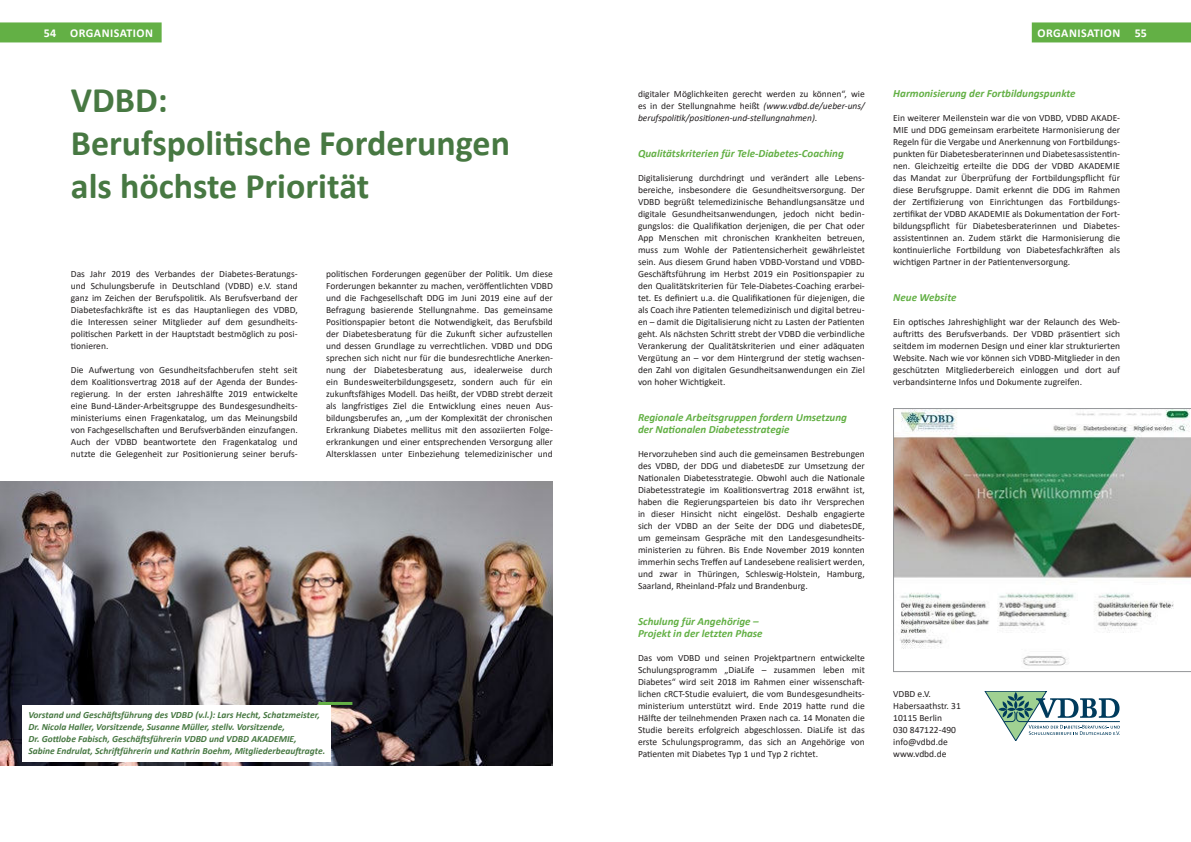
<style>
.page{position:relative;width:1191px;height:842px;background:#fff}
.page>*{position:absolute;margin:0;border:0;box-sizing:border-box;transform-origin:0 0}
.t1{font:700 36px/43.2px "Calibri";color:#477842}
.t2{font:700 12px "Calibri";letter-spacing:.04em;color:#fff}
.t3{font:italic 700 11px/12px "Calibri";color:#63b045}
.t4{font:9.5px/12px "Calibri";color:#231f20;text-align:justify}
.t5{font:italic 700 9.5px/12px "Calibri";color:#477842}
.s1{font-style:italic}
</style>
<div class="page">
<div style="left:1031px;top:22px;width:160px;height:20px;background:#63b045"></div>
<div style="left:0;top:22px;width:162px;height:20px;background:#63b045"></div>
<img style="left:0;top:482px;width:553px;height:284px">
<div style="left:23px;top:705px;width:308px;height:57px;background:#fff"></div>
<hr style="left:318px;top:702px;width:34px;height:3px;background:#63b045">
<svg style="left:985px;top:691px;width:135px;height:50px"></svg>
<img style="left:893px;top:408px;width:298px;height:264px">
<p class="t2" style="left:44px;top:24px;width:111px">54 ORGANISATION</p>
<p class="t2" style="left:1037px;top:25px;width:111px">ORGANISATION 55</p>
<h1 class="t1" style="left:71px;top:78px;width:441px">VDBD:<br>Berufspolitische Forderungen als höchste Priorität</h1>
<p class="t4" style="left:71px;top:268px;width:228px">Das Jahr 2019 des Verbandes der Diabetes-Beratungs&shy;und Schulungsberufe in Deutschland (VDBD) e.V. stand ganz im Zeichen der Berufspolitik. Als Berufsverband der Diabetesfachkräfte ist es das Hauptanliegen des VDBD, die Interessen seiner Mitglieder auf dem gesundheits&shy;politischen Parkett in der Hauptstadt bestmöglich zu posi&shy;tionieren.</p>
<p class="t4" style="left:71px;top:364px;width:228px">Die Aufwertung von Gesundheitsfachberufen steht seit dem Koalitionsvertrag 2018 auf der Agenda der Bundes&shy;regierung. In der ersten Jahreshälfte 2019 entwickelte eine Bund-Länder-Arbeitsgruppe des Bundesgesundheits&shy;ministeriums einen Fragenkatalog, um das Meinungsbild von Fachgesellschaften und Berufsverbänden einzufangen.<br>Auch der VDBD beantwortete den Fragenkatalog und nutzte die Gelegenheit zur Positionierung seiner berufs-</p>
<p class="t4" style="left:326px;top:268px;width:228px">politischen Forderungen gegenüber der Politik. Um diese Forderungen bekannter zu machen, veröffentlichten VDBD und die Fachgesellschaft DDG im Juni 2019 eine auf der Befragung basierende Stellungnahme. Das gemeinsame Positionspapier betont die Notwendigkeit, das Berufsbild der Diabetesberatung für die Zukunft sicher aufzustellen und dessen Grundlage zu verrechtlichen. VDBD und DDG sprechen sich nicht nur für die bundesrechtliche Anerken&shy;nung der Diabetesberatung aus, idealerweise durch ein Bundesweiterbildungsgesetz, sondern auch für ein zukunfts fähiges Modell. Das heißt, der VDBD strebt derzeit als langfristiges Ziel die Entwicklung eines neuen Aus&shy;bildungsberufes an, „um der Komplexität der chronischen Erkrankung Diabetes mellitus mit den assoziierten Folge&shy;erkrankungen und einer entsprechenden Versorgung aller Altersklassen unter Einbeziehung telemedizinischer und</p>
<p class="t5" style="left:28px;top:708px;width:298px">Vorstand und Geschäftsführung des VDBD (v.l.): Lars Hecht, Schatzmeister, Dr. Nicola Haller, Vorsitzende, Susanne Müller, stellv. Vorsitzende,<br>Dr. Gottlobe Fabisch, Geschäftsführerin VDBD und VDBD AKADEMIE, Sabine Endrulat, Schriftführerin und Kathrin Boehm, Mitgliederbeauftragte.</p>
<p class="t4" style="left:638px;top:88px;width:228px">digitaler Möglichkeiten gerecht werden zu können“, wie es in der Stellungnahme heißt <span class="s1">(www.vdbd.de/ueber-uns/ berufspolitik/positionen-und-stellungnahmen)</span>.</p>
<p class="t3" style="left:638px;top:147px;width:207px">Qualitätskriterien für Tele-Diabetes-Coaching</p>
<p class="t4" style="left:638px;top:172px;width:228px">Digitalisierung durchdringt und verändert alle Lebens&shy;bereiche, insbesondere die Gesundheitsversorgung. Der VDBD begrüßt telemedizinische Behandlungsansätze und digitale Gesundheitsanwendungen, jedoch nicht bedin&shy;gungslos: die Qualifikation derjenigen, die per Chat oder App Menschen mit chronischen Krankheiten betreuen, muss zum Wohle der Patientensicherheit gewährleistet sein. Aus diesem Grund haben VDBD-Vorstand und VDBD-Geschäftsführung im Herbst 2019 ein Positionspapier zu den Qualitätskriterien für Tele-Diabetes-Coaching erarbei&shy;tet. Es definiert u.a. die Qualifikationen für diejenigen, die als Coach ihre Patienten telemedizinisch und digital betreu&shy;en – damit die Digitalisierung nicht zu Lasten der Patienten geht. Als nächsten Schritt strebt der VDBD die verbindliche Verankerung der Qualitätskriterien und einer adäquaten Vergütung an – vor dem Hintergrund der stetig wachsen&shy;den Zahl von digitalen Gesundheitsanwendungen ein Ziel von hoher Wichtigkeit.</p>
<p class="t3" style="left:638px;top:411px;width:210px">Regionale Arbeitsgruppen fordern Umsetzung der Nationalen Diabetesstrategie</p>
<p class="t4" style="left:638px;top:448px;width:228px">Hervorzuheben sind auch die gemeinsamen Bestrebungen des VDBD, der DDG und diabetesDE zur Umsetzung der Nationalen Diabetesstrategie. Obwohl auch die Nationale Diabetesstrategie im Koalitionsvertrag 2018 erwähnt ist, haben die Regierungsparteien bis dato ihr Versprechen in dieser Hinsicht nicht eingelöst. Deshalb engagierte sich der VDBD an der Seite der DDG und diabetesDE, um gemeinsam Gespräche mit den Landesgesundheits&shy;ministerien zu führen. Bis Ende November 2019 konnten immerhin sechs Treffen auf Landesebene realisiert werden, und zwar in Thüringen, Schleswig-Holstein, Hamburg, Saarland, Rheinland-Pfalz und Brandenburg.</p>
<p class="t3" style="left:638px;top:615px;width:126px">Schulung für Angehörige –<br>Projekt in der letzten Phase</p>
<p class="t4" style="left:638px;top:652px;width:228px">Das vom VDBD und seinen Projektpartnern entwickelte Schulungsprogramm „DiaLife – zusammen leben mit Diabetes“ wird seit 2018 im Rahmen einer wissenschaft&shy;lichen cRCT-Studie evaluiert, die vom Bundesgesundheits&shy;ministerium unterstützt wird. Ende 2019 hatte rund die Hälfte der teilnehmenden Praxen nach ca. 14 Monaten die Studie bereits erfolgreich abgeschlossen. DiaLife ist das erste Schulungsprogramm, das sich an Angehörige von Patienten mit Diabetes Typ 1 und Typ 2 richtet.</p>
<p class="t3" style="left:893px;top:87px;width:184px">Harmonisierung der Fortbildungspunkte</p>
<p class="t4" style="left:893px;top:112px;width:228px">Ein weiterer Meilenstein war die von VDBD, VDBD AKADE-MIE und DDG gemeinsam erarbeitete Harmonisierung der Regeln für die Vergabe und Anerkennung von Fortbildungs&shy;punkten für Diabetesberaterinnen und Diabetesassistentin&shy;nen. Gleichzeitig erteilte die DDG der VDBD AKADEMIE das Mandat zur Überprüfung der Fortbildungspflicht für diese Berufsgruppe. Damit erkennt die DDG im Rahmen der Zertifizierung von Einrichtungen das Fortbildungs&shy;zertifikat der VDBD AKADEMIE als Dokumentation der Fort&shy;bildungspflicht für Diabetesberaterinnen und Diabetes&shy;assistentinnen an. Zudem stärkt die Harmonisierung die kontinuierliche Fortbildung von Diabetesfachkräften als wichtigen Partner in der Patientenversorgung.</p>
<p class="t3" style="left:893px;top:291px;width:65px">Neue Website</p>
<p class="t4" style="left:893px;top:316px;width:228px">Ein optisches Jahreshighlight war der Relaunch des Web&shy;auftritts des Berufsverbands. Der VDBD präsentiert sich seitdem im modernen Design und einer klar strukturierten Website. Nach wie vor können sich VDBD-Mitglieder in den geschützten Mitgliederbereich einloggen und dort auf verbandsinterne Infos und Dokumente zugreifen.</p>
<p class="t4" style="left:893px;top:688px;width:69px;text-align:left">VDBD e.V.<br>Habersaathstr. 31<br>10115 Berlin<br>030 847122-490 info@vdbd.de www.vdbd.de</p>
</div>
